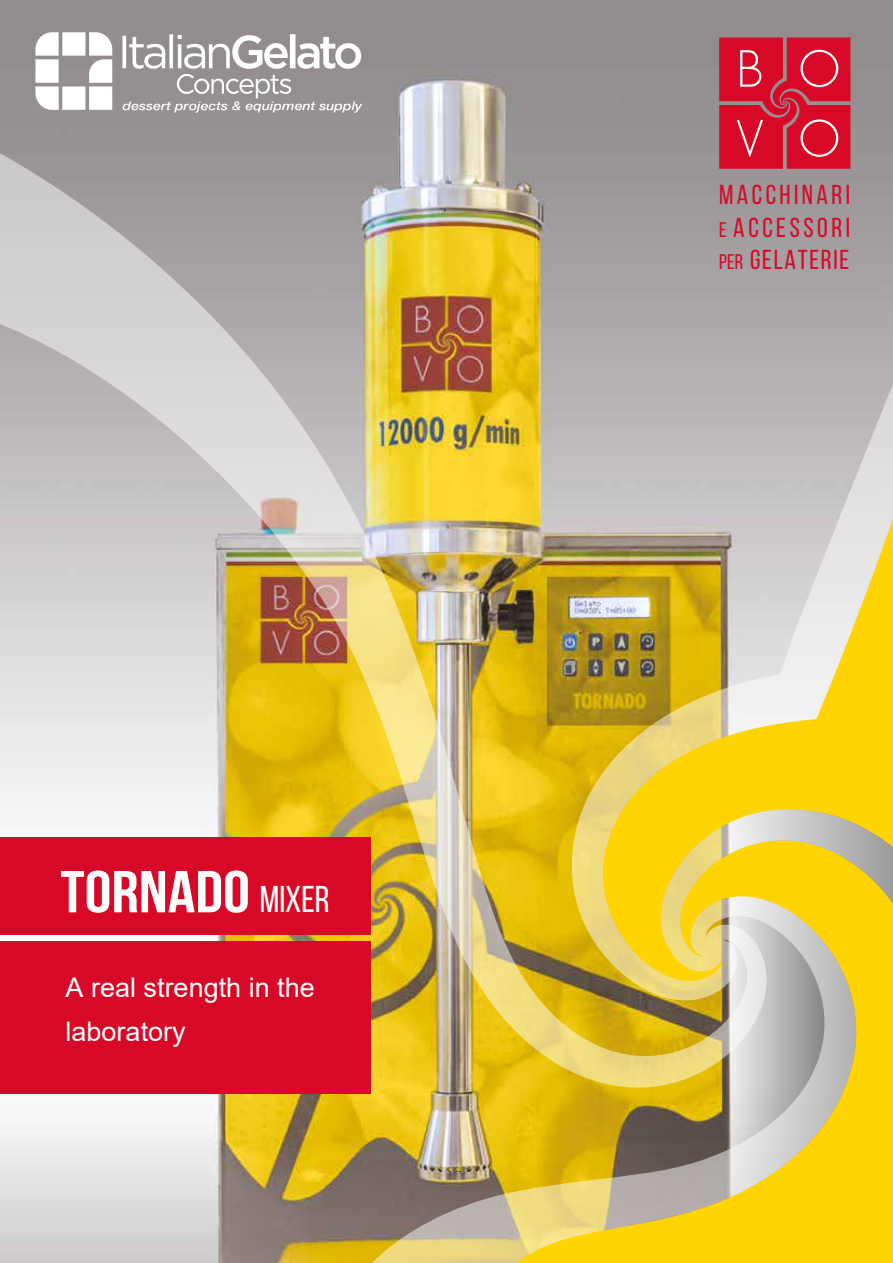
<style>
.page{position:relative;width:893px;height:1263px;background:#fff}
.page>*{position:absolute;margin:0;border:0;box-sizing:border-box;transform-origin:0 0}
.t1{font:37.35px "Bebas Neue";color:#fff}
.t2{font:27.45px/32.4px "Bebas Neue";letter-spacing:.125em;color:#d70926;text-align:justify}
.t3{font:27px/43.7px "Arial";color:#fff}
.s1{font-size:21.15px}
</style>
<div class="page">
<img style="left:0;top:0;width:893px;height:147px">
<img style="left:0;top:147px;width:893px;height:1116px">
<svg style="left:719px;top:37px;width:131px;height:132px;background:#d41f38"></svg>
<img style="left:15px;top:19px;width:369px;height:108px">
<h1 class="t1" style="left:260px;top:879px;width:71px">MIXER</h1>
<p class="t3" style="left:66px;top:965px;width:251px">A real strength in the laboratory</p>
<p class="t2" style="left:719px;top:178px;width:132px">MACCHINARI <span class="s1">E</span> ACCESSORI <span class="s1">PER</span> GELATERIE</p>
</div>
